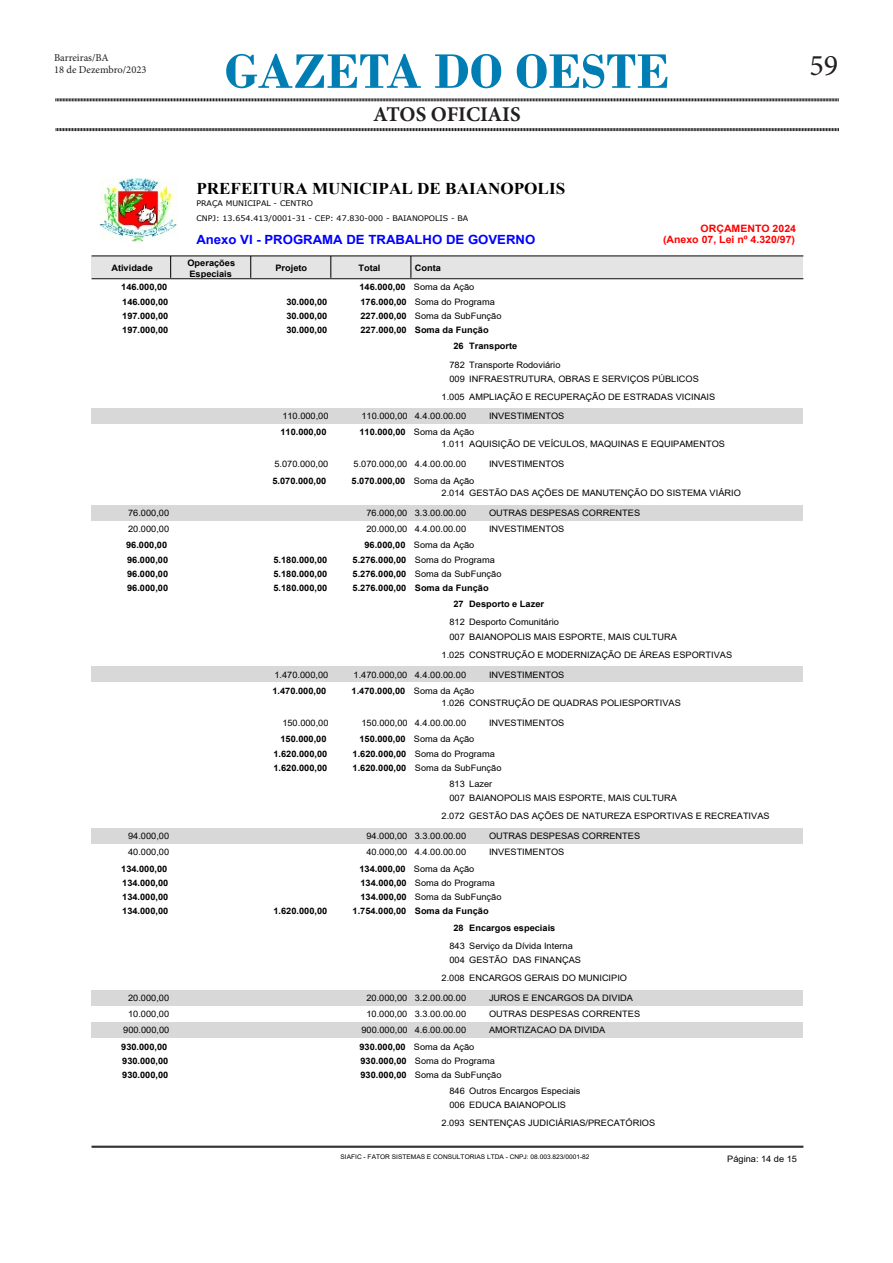
<style>
.page{position:relative;width:893px;height:1263px;background:#fff}
.page>*{position:absolute;margin:0;border:0;box-sizing:border-box;transform-origin:0 0}
.t1{font:700 51px "Bodoni";color:#007eb4}
.t2{font:30px "Minion Pro";color:#231f20}
.t3{font:700 21px "Minion Pro";letter-spacing:-.005em;color:#231f20}
.t4{font:700 16.5px "Times New Roman";color:#000;scale:1.04 1}
.t5{font:700 12.75px "Arial";color:#00f;scale:1.04 1}
.t6{font:10.5px "Minion Pro";color:#231f20}
.t7{font:700 10.2px/11.4px "Arial";color:#f00;text-align:right;scale:1.04 1}
.t8{font:8.85px/14.2px "Arial";color:#000;scale:1.04 1}
.t9{font:700 8.85px/16.2px "Arial";color:#000;scale:1.04 1}
.t10{font:7.65px/14.2px "Verdana";color:#000;scale:1.04 1}
.t11{font:6.3px "Arial";color:#000;scale:1.04 1}
.s1{font-weight:400}
.s2{font-weight:700}
</style>
<div class="page">
<svg style="left:55px;top:98px;width:784px;height:4px"></svg>
<svg style="left:55px;top:128px;width:784px;height:4px"></svg>
<img style="left:99px;top:179px;width:78px;height:63px">
<div style="left:92px;top:256px;width:711px;height:22px;background:#e4e4e4"></div>
<svg style="left:170px;top:256px;width:1px;height:22px"></svg>
<hr style="left:92px;top:255px;width:711px;height:1px;background:#000">
<hr style="left:92px;top:278px;width:711px;height:1px;background:#000">
<svg style="left:250px;top:256px;width:1px;height:22px"></svg>
<svg style="left:330px;top:256px;width:1px;height:22px"></svg>
<svg style="left:410px;top:256px;width:1px;height:22px"></svg>
<div style="left:92px;top:408px;width:711px;height:15px;background:#d8d8d8"></div>
<div style="left:92px;top:505px;width:711px;height:15px;background:#d8d8d8"></div>
<div style="left:92px;top:667px;width:711px;height:15px;background:#d8d8d8"></div>
<div style="left:92px;top:828px;width:711px;height:16px;background:#d8d8d8"></div>
<div style="left:92px;top:990px;width:711px;height:15px;background:#d8d8d8"></div>
<div style="left:92px;top:1022px;width:711px;height:16px;background:#d8d8d8"></div>
<hr style="left:92px;top:1146px;width:711px;height:1px;background:#000">
<hr style="left:92px;top:1147px;width:711px;height:1px;background:#000">
<p class="t6" style="left:54px;top:50px;width:56px">Barreiras/BA</p>
<p class="t6" style="left:54px;top:63px;width:94px">18 de Dezembro/2023</p>
<p class="t1" style="left:225px;top:41px;width:446px">GAZETA DO OESTE</p>
<p class="t3" style="left:373px;top:100px;width:149px">ATOS OFICIAIS</p>
<p class="t2" style="left:809px;top:45px;width:30px">59</p>
<p class="t4" style="left:196px;top:177px;width:356px">PREFEITURA MUNICIPAL DE BAIANOPOLIS</p>
<p class="t10" style="left:196px;top:196px;width:263px">PRAÇA MUNICIPAL - CENTRO<br>CNPJ: 13.654.413/0001-31 - CEP: 47.830-000 - BAIANOPOLIS - BA</p>
<p class="t5" style="left:196px;top:230px;width:327px">Anexo VI - PROGRAMA DE TRABALHO DE GOVERNO</p>
<p class="t7" style="left:663px;top:223px;width:129px">ORÇAMENTO 2024 (Anexo 07, Lei nº 4.320/97)</p>
<p class="t9" style="left:111px;top:260px;width:41px">Atividade</p>
<p class="t9" style="left:187px;top:257px;width:47px;line-height:11.4px">Operações<br>Especiais</p>
<p class="t9" style="left:275px;top:260px;width:32px">Projeto</p>
<p class="t9" style="left:358px;top:260px;width:23px">Total</p>
<p class="t9" style="left:415px;top:260px;width:27px">Conta</p>
<p class="t9" style="left:121px;top:279px;width:46px">146.000,00</p>
<p class="t9" style="left:359px;top:279px;width:112px">146.000,00 <span class="s1">Soma da Ação</span></p>
<p class="t9" style="left:122px;top:294px;width:46px">146.000,00</p>
<p class="t9" style="left:286px;top:294px;width:41px">30.000,00</p>
<p class="t8" style="left:360px;top:294px;width:131px"><span class="s2">176.000,00</span> Soma do Programa</p>
<p class="t9" style="left:122px;top:308px;width:46px">197.000,00</p>
<p class="t9" style="left:286px;top:308px;width:41px">30.000,00</p>
<p class="t8" style="left:360px;top:309px;width:137px"><span class="s2">227.000,00</span> Soma da SubFunção</p>
<p class="t9" style="left:122px;top:322px;width:46px">197.000,00</p>
<p class="t9" style="left:286px;top:322px;width:41px">30.000,00</p>
<p class="t9" style="left:453px;top:322px;width:63px;text-indent:-93px">227.000,00 Soma da Função<br>26 Transporte</p>
<p class="t8" style="left:449px;top:357px;width:241px">782 Transporte Rodoviário<br>009 INFRAESTRUTURA, OBRAS E SERVIÇOS PÚBLICOS</p>
<p class="t8" style="left:442px;top:390px;width:265px">1.005 AMPLIAÇÃO E RECUPERAÇÃO DE ESTRADAS VICINAIS</p>
<p class="t8" style="left:282px;top:409px;width:46px">110.000,00</p>
<p class="t8" style="left:361px;top:409px;width:102px">110.000,00 4.4.00.00.00</p>
<p class="t8" style="left:489px;top:409px;width:74px">INVESTIMENTOS</p>
<p class="t9" style="left:280px;top:424px;width:46px">110.000,00</p>
<p class="t8" style="left:442px;top:426px;width:274px;line-height:12.3px;text-indent:-82px"><span class="s2">110.000,00</span> Soma da Ação<br>1.011 AQUISIÇÃO DE VEÍCULOS, MAQUINAS E EQUIPAMENTOS</p>
<p class="t8" style="left:274px;top:457px;width:53px">5.070.000,00</p>
<p class="t8" style="left:354px;top:457px;width:110px">5.070.000,00 4.4.00.00.00</p>
<p class="t8" style="left:489px;top:457px;width:74px">INVESTIMENTOS</p>
<p class="t9" style="left:272px;top:472px;width:53px">5.070.000,00</p>
<p class="t8" style="left:442px;top:474px;width:289px;line-height:12.3px;text-indent:-90px"><span class="s2">5.070.000,00</span> Soma da Ação<br>2.014 GESTÃO DAS AÇÕES DE MANUTENÇÃO DO SISTEMA VIÁRIO</p>
<p class="t8" style="left:128px;top:506px;width:41px">76.000,00</p>
<p class="t8" style="left:366px;top:506px;width:97px">76.000,00 3.3.00.00.00</p>
<p class="t8" style="left:489px;top:506px;width:147px">OUTRAS DESPESAS CORRENTES</p>
<p class="t8" style="left:128px;top:522px;width:41px">20.000,00</p>
<p class="t8" style="left:366px;top:522px;width:97px">20.000,00 4.4.00.00.00</p>
<p class="t8" style="left:489px;top:522px;width:74px">INVESTIMENTOS</p>
<p class="t9" style="left:126px;top:537px;width:41px">96.000,00</p>
<p class="t8" style="left:364px;top:538px;width:107px"><span class="s2">96.000,00</span> Soma da Ação</p>
<p class="t9" style="left:127px;top:551px;width:41px">96.000,00</p>
<p class="t9" style="left:273px;top:551px;width:53px">5.180.000,00</p>
<p class="t8" style="left:353px;top:552px;width:138px"><span class="s2">5.276.000,00</span> Soma do Programa</p>
<p class="t9" style="left:127px;top:566px;width:41px">96.000,00</p>
<p class="t9" style="left:273px;top:566px;width:53px">5.180.000,00</p>
<p class="t8" style="left:353px;top:566px;width:145px"><span class="s2">5.276.000,00</span> Soma da SubFunção</p>
<p class="t9" style="left:127px;top:580px;width:41px">96.000,00</p>
<p class="t9" style="left:273px;top:580px;width:53px">5.180.000,00</p>
<p class="t9" style="left:453px;top:580px;width:89px;text-indent:-101px">5.276.000,00 Soma da Função<br>27 Desporto e Lazer</p>
<p class="t8" style="left:449px;top:615px;width:220px">812 Desporto Comunitário<br>007 BAIANOPOLIS MAIS ESPORTE, MAIS CULTURA</p>
<p class="t8" style="left:442px;top:647px;width:281px">1.025 CONSTRUÇÃO E MODERNIZAÇÃO DE ÁREAS ESPORTIVAS</p>
<p class="t8" style="left:274px;top:667px;width:53px">1.470.000,00</p>
<p class="t8" style="left:354px;top:667px;width:110px">1.470.000,00 4.4.00.00.00</p>
<p class="t8" style="left:489px;top:667px;width:74px">INVESTIMENTOS</p>
<p class="t9" style="left:272px;top:683px;width:53px">1.470.000,00</p>
<p class="t8" style="left:442px;top:684px;width:232px;line-height:12.3px;text-indent:-90px"><span class="s2">1.470.000,00</span> Soma da Ação<br>1.026 CONSTRUÇÃO DE QUADRAS POLIESPORTIVAS</p>
<p class="t8" style="left:282px;top:716px;width:46px">150.000,00</p>
<p class="t8" style="left:361px;top:716px;width:102px">150.000,00 4.4.00.00.00</p>
<p class="t8" style="left:489px;top:716px;width:74px">INVESTIMENTOS</p>
<p class="t9" style="left:280px;top:731px;width:46px">150.000,00</p>
<p class="t9" style="left:359px;top:731px;width:112px">150.000,00 <span class="s1">Soma da Ação</span></p>
<p class="t9" style="left:273px;top:745px;width:53px">1.620.000,00</p>
<p class="t8" style="left:353px;top:746px;width:138px"><span class="s2">1.620.000,00</span> Soma do Programa</p>
<p class="t9" style="left:273px;top:760px;width:53px">1.620.000,00</p>
<p class="t8" style="left:449px;top:759px;width:52px;line-height:16.2px;text-indent:-97px"><span class="s2">1.620.000,00</span> Soma da SubFunção<br>813 Lazer</p>
<p class="t8" style="left:442px;top:789px;width:317px;line-height:18px;text-indent:8px">007 BAIANOPOLIS MAIS ESPORTE, MAIS CULTURA<br>2.072 GESTÃO DAS AÇÕES DE NATUREZA ESPORTIVAS E RECREATIVAS</p>
<p class="t8" style="left:128px;top:829px;width:41px">94.000,00</p>
<p class="t8" style="left:366px;top:829px;width:97px">94.000,00 3.3.00.00.00</p>
<p class="t8" style="left:489px;top:829px;width:147px">OUTRAS DESPESAS CORRENTES</p>
<p class="t8" style="left:128px;top:845px;width:41px">40.000,00</p>
<p class="t8" style="left:366px;top:845px;width:97px">40.000,00 4.4.00.00.00</p>
<p class="t8" style="left:489px;top:845px;width:74px">INVESTIMENTOS</p>
<p class="t9" style="left:121px;top:860px;width:46px">134.000,00</p>
<p class="t9" style="left:359px;top:860px;width:112px">134.000,00 <span class="s1">Soma da Ação</span></p>
<p class="t9" style="left:122px;top:875px;width:46px">134.000,00</p>
<p class="t8" style="left:360px;top:876px;width:131px"><span class="s2">134.000,00</span> Soma do Programa</p>
<p class="t9" style="left:122px;top:889px;width:46px">134.000,00</p>
<p class="t8" style="left:360px;top:890px;width:137px"><span class="s2">134.000,00</span> Soma da SubFunção</p>
<p class="t9" style="left:122px;top:903px;width:46px">134.000,00</p>
<p class="t9" style="left:273px;top:903px;width:53px">1.620.000,00</p>
<p class="t9" style="left:453px;top:903px;width:100px;text-indent:-101px">1.754.000,00 Soma da Função<br>28 Encargos especiais</p>
<p class="t8" style="left:449px;top:938px;width:128px">843 Serviço da Dívida Interna<br>004 GESTÃO DAS FINANÇAS</p>
<p class="t8" style="left:442px;top:971px;width:180px">2.008 ENCARGOS GERAIS DO MUNICIPIO</p>
<p class="t8" style="left:128px;top:991px;width:41px">20.000,00</p>
<p class="t8" style="left:366px;top:991px;width:97px">20.000,00 3.2.00.00.00</p>
<p class="t8" style="left:489px;top:991px;width:140px">JUROS E ENCARGOS DA DIVIDA</p>
<p class="t8" style="left:128px;top:1007px;width:41px">10.000,00</p>
<p class="t8" style="left:366px;top:1007px;width:97px">10.000,00 3.3.00.00.00</p>
<p class="t8" style="left:489px;top:1007px;width:147px">OUTRAS DESPESAS CORRENTES</p>
<p class="t8" style="left:123px;top:1023px;width:46px">900.000,00</p>
<p class="t8" style="left:361px;top:1023px;width:102px">900.000,00 4.6.00.00.00</p>
<p class="t8" style="left:489px;top:1023px;width:113px">AMORTIZACAO DA DIVIDA</p>
<p class="t9" style="left:121px;top:1038px;width:46px">930.000,00</p>
<p class="t9" style="left:359px;top:1038px;width:112px">930.000,00 <span class="s1">Soma da Ação</span></p>
<p class="t9" style="left:122px;top:1053px;width:46px">930.000,00</p>
<p class="t8" style="left:360px;top:1053px;width:131px"><span class="s2">930.000,00</span> Soma do Programa</p>
<p class="t9" style="left:122px;top:1067px;width:46px">930.000,00</p>
<p class="t8" style="left:449px;top:1067px;width:127px;line-height:16.2px;text-indent:-89px"><span class="s2">930.000,00</span> Soma da SubFunção<br>846 Outros Encargos Especiais</p>
<p class="t8" style="left:442px;top:1097px;width:207px;line-height:17.1px;text-indent:8px">006 EDUCA BAIANOPOLIS<br>2.093 SENTENÇAS JUDICIÁRIAS/PRECATÓRIOS</p>
<p class="t8" style="left:727px;top:1151px;width:69px">Página: 14 de 15</p>
<p class="t11" style="left:341px;top:1153px;width:241px">SIAFIC - FATOR SISTEMAS E CONSULTORIAS LTDA - CNPJ: 08.003.823/0001-82</p>
</div>
